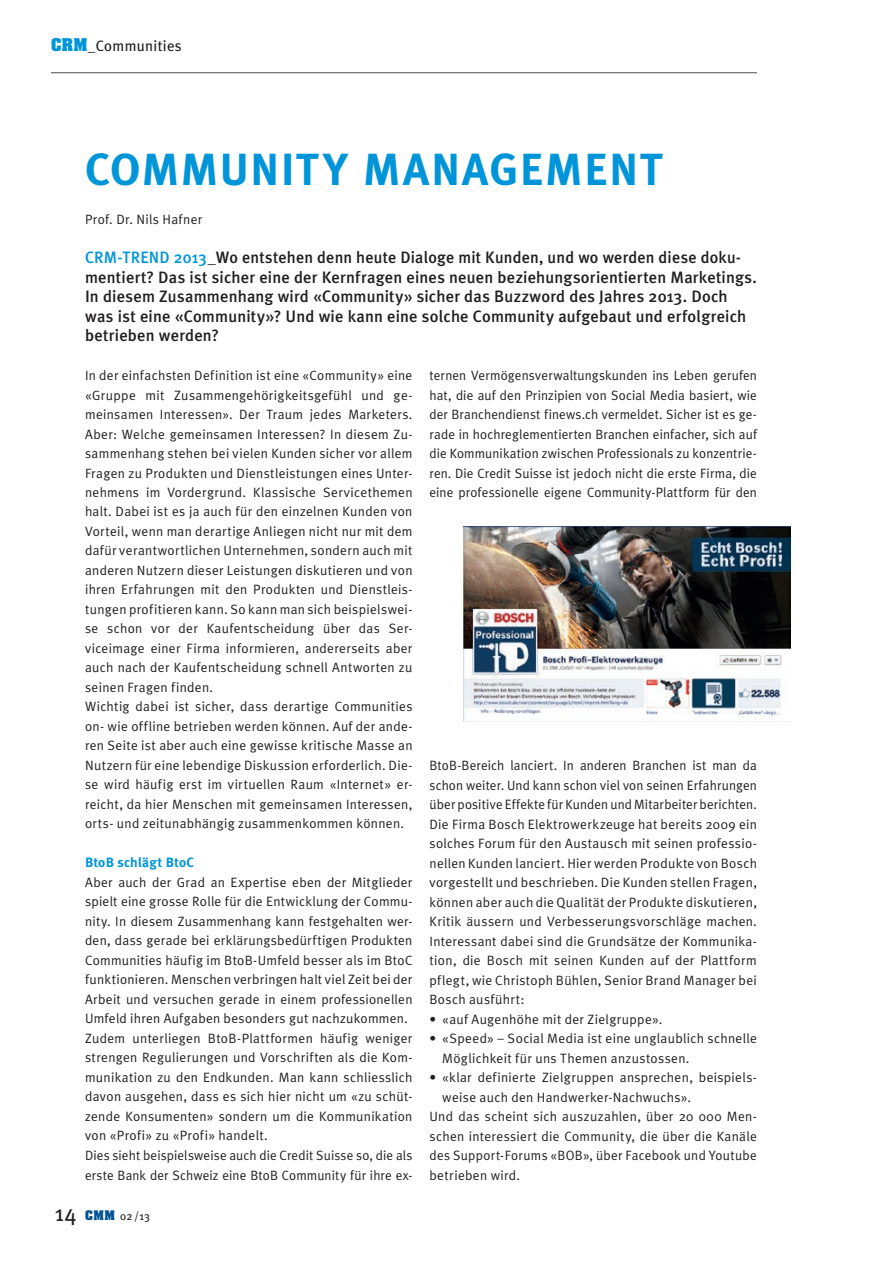
<style>
.page{position:relative;width:893px;height:1263px;background:#fff}
.page>*{position:absolute;margin:0;border:0;box-sizing:border-box;transform-origin:0 0}
.t1{font:700 45px "Meta Plus";letter-spacing:.07em;color:#0095d9}
.t2{font:500 16.5px/19.5px "Meta Plus";letter-spacing:.01em;color:#231f20}
.t3{font:15px "Meta Plus";letter-spacing:.02em;color:#231f20}
.t4{font:13.5px/19.5px "Meta Plus Normal";letter-spacing:.02em;color:#231f20}
.t5{font:700 13.5px "Meta Plus";letter-spacing:.02em;color:#0095d9}
.t6{font:11.25px "Meta Plus";color:#231f20}
.s1{font-family:"Aachen";font-weight:700;color:#0095d9}
.s2{color:#0095d9}
.s3{font-size:22.5px}
.s4{font-family:"Aachen";font-weight:700;color:#005495}
</style>
<div class="page">
<hr style="left:51px;top:72px;width:706px;height:1px;background:#231f20">
<img style="left:463px;top:526px;width:328px;height:195px">
<p class="t3" style="left:51px;top:37px;width:132px"><span class="s1">CRM</span>_Communities</p>
<h1 class="t1" style="left:85px;top:143px;width:571px">COMM UNITY MANAGEMENT</h1>
<p class="t4" style="left:85px;top:209px;width:119px">Prof. Dr. Nils Hafner</p>
<p class="t2" style="left:85px;top:247px;width:673px"><span class="s2">CRM-Trend 2013</span>_Wo entstehen denn heute Dialoge mit Kunden, und wo werden diese doku&shy;mentiert? Das ist sicher eine der Kernfragen eines neuen beziehungsorientierten Marketings.<br>I n diesem Zusammenhang wird «Community» sicher das Buzzword des Jahres 2013. Doch was ist eine «Community»? U nd wie kann eine solche Community aufgebaut und erfolgreich betrieben werden?</p>
<p class="t4" style="left:85px;top:365px;width:329px">In der einfachsten Definition ist eine «Community» eine «Gruppe mit Zusammengehörigkeitsgefühl und ge&shy;meinsamen Interessen». Der Traum jedes Marketers.<br>Aber: Welche gemeinsamen Interessen? In diesem Zu&shy;sammenhang stehen bei vielen Kunden sicher vor allem Fragen zu Produkten und Dienstleistungen eines Unter&shy;nehmens im Vordergrund. Klassische Servicethemen halt. Dabei ist es ja auch für den einzelnen Kunden von Vorteil, wenn man derartige Anliegen nicht nur mit dem dafür verantwortlichen Unternehmen, sondern auch mit anderen Nutzern dieser Leistungen diskutieren und von ihren Erfahrungen mit den Produkten und Dienstleis&shy;tungen profitieren kann. So kann man sich beispielswei&shy;se schon vor der Kaufentscheidung über das Ser&shy;viceimage einer Firma informieren, andererseits aber auch nach der Kaufentscheidung schnell Antworten zu seinen Fragen finden.<br>Wichtig dabei ist sicher, dass derartige Communities on- wie offline betrieben werden können. Auf der ande&shy;ren Seite ist aber auch eine gewisse kritische Masse an Nutzern für eine lebendige Diskussion erforderlich. Die&shy;se wird häufig erst im virtuellen Raum «Internet» er&shy;reicht, da hier Menschen mit gemeinsamen Interessen, orts- und zeitunabhängig zusammenkommen können.</p>
<p class="t5" style="left:85px;top:855px;width:110px">BTOB SCHLÄGT BTOC</p>
<p class="t4" style="left:85px;top:872px;width:329px">Aber auch der Grad an Expertise eben der Mitglieder spielt eine grosse Rolle für die Entwicklung der Commu&shy;nity. In diesem Zusammenhang kann festgehalten wer&shy;den, dass gerade bei erklärungsbedürftigen Produkten Communities häufig im BtoB-Umfeld besser als im BtoC funktionieren. Menschen verbringen halt viel Zeit bei der Arbeit und versuchen gerade in einem professionellen Umfeld ihren Aufgaben besonders gut nachzukommen.<br>Zudem unterliegen BtoB-Plattformen häufig weniger strengen Regulierungen und Vorschriften als die Kom&shy;munikation zu den Endkunden. Man kann schliesslich davon ausgehen, dass es sich hier nicht um «zu schüt&shy;zende Konsumenten» sondern um die Kommunikation von «Profi» zu «Profi» handelt.<br>Dies sieht beispielsweise auch die Credit Suisse so, die als erste Bank der Schweiz eine BtoB Community für ihre ex-</p>
<p class="t4" style="left:429px;top:365px;width:329px;text-align:justify">ternen Vermögensverwaltungskunden ins Leben gerufen hat, die auf den Prinzipien von Social Media basiert, wie der Branchendienst finews.ch vermeldet. Sicher ist es ge&shy;rade in hochreglementierten Branchen einfacher, sich auf die Kommunikation zwischen Professionals zu konzentrie&shy;ren. Die Credit Suisse ist jedoch nicht die erste Firma, die eine professionelle eigene Community-Plattform für den</p>
<p class="t4" style="left:429px;top:755px;width:329px;text-align:justify">BtoB-Bereich lanciert. In anderen Branchen ist man da schon weiter. Und kann schon viel von seinen Erfahrungen über positive Effekte für Kunden und Mitarbeiter berichten.<br>Die Firma Bosch Elektrowerkzeuge hat bereits 2009 ein solches Forum für den Austausch mit seinen professio&shy;nellen Kunden lanciert. Hier werden Produkte von Bosch vorgestellt und beschrieben. Die Kunden stellen Fragen, können aber auch die Qualität der Produkte diskutieren, Kritik äussern und Verbesserungsvorschläge machen.<br>Interessant dabei sind die Grundsätze der Kommunika&shy;tion, die Bosch mit seinen Kunden auf der Plattform pflegt, wie Christoph Bühlen, Senior Brand Manager bei Bosch ausführt:</p>
<p class="t4" style="left:429px;top:1009px;width:234px">• «auf Augenhöhe mit der Zielgruppe».</p>
<p class="t4" style="left:442px;top:1028px;width:316px;text-indent:-13px">• «Speed» – Social Media ist eine unglaublich schnelle<br>Möglichkeit für uns Themen anzustossen.</p>
<p class="t4" style="left:429px;top:1067px;width:329px">• «klar definierte Zielgruppen ansprechen, beispiels-</p>
<p class="t4" style="left:442px;top:1087px;width:250px">weise auch den Handwerker-Nachwuchs».</p>
<p class="t4" style="left:429px;top:1106px;width:329px">Und das scheint sich auszuzahlen, über 20 000 Men-</p>
<p class="t4" style="left:429px;top:1126px;width:329px">schen interessiert die Community, die über die Kanäle</p>
<p class="t4" style="left:429px;top:1145px;width:329px">des Support-Forums «BOB», über Facebook und Youtube</p>
<p class="t4" style="left:429px;top:1165px;width:92px">betrieben wird.</p>
<p class="t6" style="left:55px;top:1209px;width:97px"><span class="s3">14</span> <span class="s4">CMM</span> 02 /13</p>
</div>
